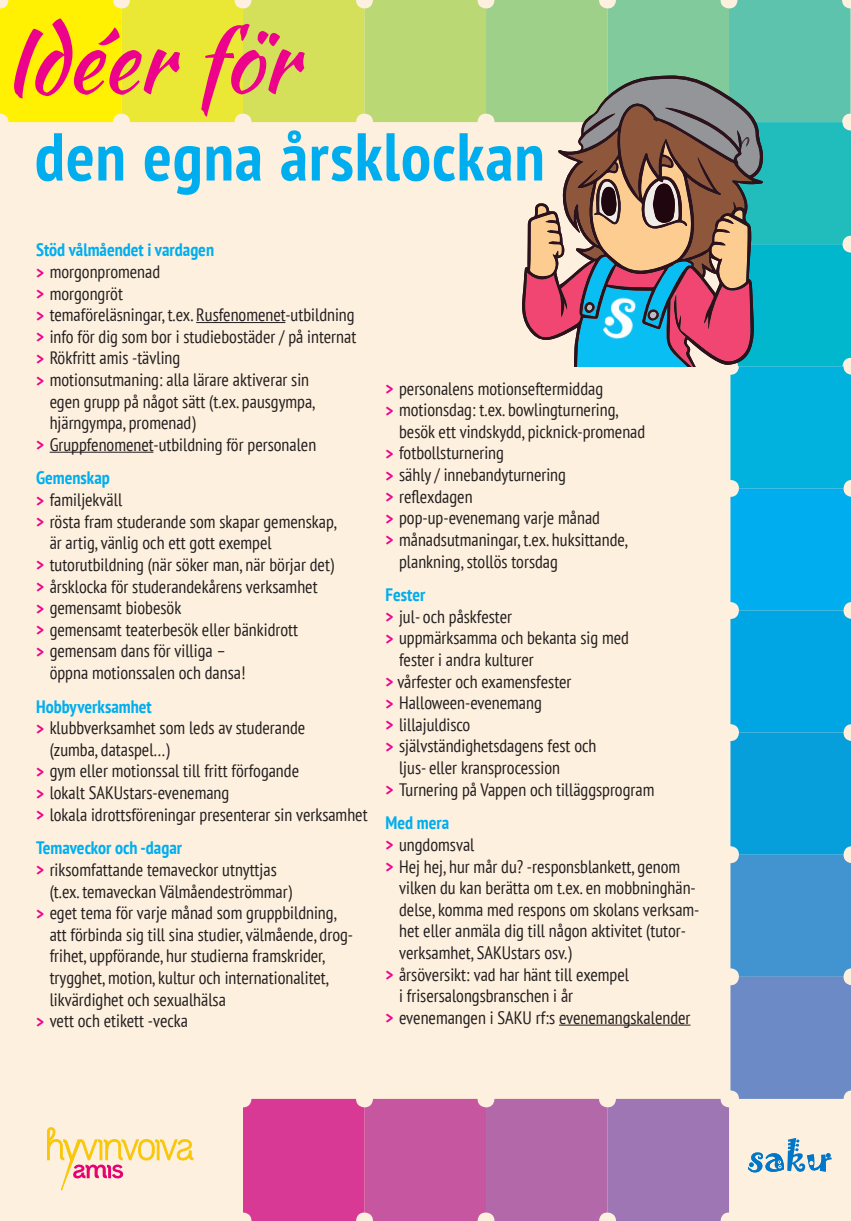
<style>
.page{position:relative;width:851px;height:1221px;background:#fff}
.page>*{position:absolute;margin:0;border:0;box-sizing:border-box;transform-origin:0 0}
.t1{font:87.75px "Kaushan Script";color:#ed028c}
.t2{font:700 condensed 67.5px "PT Sans";letter-spacing:.015em;color:#00aeef}
.t3{font:condensed 18px/21.6px "PT Sans";color:#231f20}
.t4{font:700 condensed 18px "PT Sans";color:#00aeef}
.s1{font-weight:700;color:#ed028c}
</style>
<div class="page">
<div style="left:0;top:0;width:850px;height:1220px;background:#fef0de"></div>
<div style="left:0;top:0;width:121px;height:122px;background:#fff101;border-radius:8px"></div>
<div style="left:121px;top:0;width:122px;height:122px;background:#ebe835;border-radius:8px"></div>
<div style="left:243px;top:0;width:121px;height:122px;background:#d4e05a;border-radius:8px"></div>
<div style="left:364px;top:0;width:122px;height:122px;background:#bad874;border-radius:8px"></div>
<div style="left:486px;top:0;width:121px;height:122px;background:#9fd08a;border-radius:8px"></div>
<div style="left:607px;top:0;width:122px;height:122px;background:#80ca9c;border-radius:8px"></div>
<div style="left:729px;top:0;width:121px;height:122px;background:#5dc3ad;border-radius:8px"></div>
<div style="left:607px;top:1098px;width:122px;height:122px;background:#9e76b3;border-radius:8px"></div>
<div style="left:486px;top:1098px;width:121px;height:122px;background:#b368aa;border-radius:8px"></div>
<div style="left:364px;top:1098px;width:122px;height:122px;background:#c656a0;border-radius:8px"></div>
<div style="left:243px;top:1098px;width:121px;height:122px;background:#d73995;border-radius:8px"></div>
<svg style="left:47px;top:1127px;width:147px;height:64px"></svg>
<svg style="left:522px;top:75px;width:328px;height:1023px"></svg>
<svg style="left:748px;top:1138px;width:83px;height:35px"></svg>
<hr style="left:196px;top:322px;width:89px;height:1px;background:#231f20">
<hr style="left:50px;top:452px;width:103px;height:1px;background:#231f20">
<hr style="left:559px;top:1024px;width:131px;height:1px;background:#231f20">
<p class="t1" style="left:3px;top:-4px;width:296px">Idéer för</p>
<p class="t2" style="left:35px;top:112px;width:511px">den egna årsklockan</p>
<p class="t4" style="left:36px;top:238px;width:179px">Stöd vålmåendet i vardagen</p>
<p class="t3" style="left:36px;top:260px;width:125px"><span class="s1">&gt;</span> morgonpromenad</p>
<p class="t3" style="left:36px;top:282px;width:88px"><span class="s1">&gt;</span> morgongröt</p>
<p class="t3" style="left:36px;top:303px;width:320px"><span class="s1">&gt;</span> temaföreläsningar, t.ex. Rusfenomenet-utbildning</p>
<p class="t3" style="left:36px;top:325px;width:321px"><span class="s1">&gt;</span> info för dig som bor i studiebostäder / på internat</p>
<p class="t3" style="left:36px;top:347px;width:146px"><span class="s1">&gt;</span> Rökfritt amis -tävling</p>
<p class="t3" style="left:36px;top:368px;width:274px"><span class="s1">&gt;</span> motionsutmaning: alla lärare aktiverar sin</p>
<p class="t3" style="left:50px;top:390px;width:267px">egen grupp på något sätt (t.ex. pausgympa,</p>
<p class="t3" style="left:50px;top:411px;width:147px">hjärngympa, promenad)</p>
<p class="t3" style="left:36px;top:433px;width:281px"><span class="s1">&gt;</span> Gruppfenomenet-utbildning för personalen</p>
<p class="t4" style="left:36px;top:466px;width:75px">Gemenskap</p>
<p class="t3" style="left:36px;top:488px;width:88px"><span class="s1">&gt;</span> familjekväll</p>
<p class="t3" style="left:50px;top:510px;width:289px;text-indent:-14px"><span class="s1">&gt;</span> rösta fram studerande som skapar gemenskap, är artig, vänlig och ett gott exempel</p>
<p class="t3" style="left:36px;top:553px;width:299px"><span class="s1">&gt;</span> tutorutbildning (när söker man, när börjar det)</p>
<p class="t3" style="left:36px;top:575px;width:283px"><span class="s1">&gt;</span> årsklocka för studerandekårens verksamhet</p>
<p class="t3" style="left:36px;top:596px;width:147px"><span class="s1">&gt;</span> gemensamt biobesök</p>
<p class="t3" style="left:36px;top:618px;width:263px"><span class="s1">&gt;</span> gemensamt teaterbesök eller bänkidrott</p>
<p class="t3" style="left:50px;top:639px;width:197px;text-indent:-14px"><span class="s1">&gt;</span> gemensam dans för villiga – öppna motionssalen och dansa!</p>
<p class="t4" style="left:36px;top:694px;width:117px">Hobbyverksamhet</p>
<p class="t3" style="left:50px;top:716px;width:257px;text-indent:-14px"><span class="s1">&gt;</span> klubbverksamhet som leds av studerande (zumba, dataspel…)</p>
<p class="t3" style="left:36px;top:759px;width:264px"><span class="s1">&gt;</span> gym eller motionssal till fritt förfogande</p>
<p class="t3" style="left:36px;top:781px;width:195px"><span class="s1">&gt;</span> lokalt SAKUstars-evenemang</p>
<p class="t3" style="left:36px;top:803px;width:333px"><span class="s1">&gt;</span> lokala idrottsföreningar presenterar sin verksamhet</p>
<p class="t4" style="left:36px;top:836px;width:147px">Temaveckor och -dagar</p>
<p class="t3" style="left:50px;top:858px;width:244px;text-indent:-14px"><span class="s1">&gt;</span> riksomfattande temaveckor utnyttjas (t.ex. temaveckan Välmåendeströmmar)</p>
<p class="t3" style="left:50px;top:901px;width:305px;text-indent:-14px"><span class="s1">&gt;</span> eget tema för varje månad som gruppbildning, att förbinda sig till sina studier, välmående, drog&shy;frihet, uppförande, hur studierna framskrider, trygghet, motion, kultur och internationalitet, likvärdighet och sexualhälsa</p>
<p class="t3" style="left:36px;top:1009px;width:153px"><span class="s1">&gt;</span> vett och etikett -vecka</p>
<p class="t3" style="left:385px;top:377px;width:219px"><span class="s1">&gt;</span> personalens motionseftermiddag</p>
<p class="t3" style="left:399px;top:398px;width:248px;text-indent:-14px"><span class="s1">&gt;</span> motionsdag: t.ex. bowlingturnering, besök ett vindskydd, picknick-promenad</p>
<p class="t3" style="left:385px;top:442px;width:120px"><span class="s1">&gt;</span> fotbollsturnering</p>
<p class="t3" style="left:385px;top:463px;width:182px"><span class="s1">&gt;</span> sähly / innebandyturnering</p>
<p class="t3" style="left:385px;top:485px;width:88px"><span class="s1">&gt;</span> reflexdagen</p>
<p class="t3" style="left:385px;top:506px;width:216px"><span class="s1">&gt;</span> pop-up-evenemang varje månad</p>
<p class="t3" style="left:399px;top:528px;width:231px;text-indent:-14px"><span class="s1">&gt;</span> månadsutmaningar, t.ex. huksittande, plankning, stollös torsdag</p>
<p class="t4" style="left:385px;top:583px;width:41px">Fester</p>
<p class="t3" style="left:385px;top:605px;width:128px"><span class="s1">&gt;</span> jul- och påskfester</p>
<p class="t3" style="left:385px;top:626px;width:245px"><span class="s1">&gt;</span> uppmärksamma och bekanta sig med</p>
<p class="t3" style="left:399px;top:648px;width:136px">fester i andra kulturer</p>
<p class="t3" style="left:385px;top:670px;width:187px"><span class="s1">&gt;</span> vårfester och examensfester</p>
<p class="t3" style="left:385px;top:691px;width:158px"><span class="s1">&gt;</span> Halloween-evenemang</p>
<p class="t3" style="left:385px;top:713px;width:86px"><span class="s1">&gt;</span> lillajuldisco</p>
<p class="t3" style="left:385px;top:734px;width:212px"><span class="s1">&gt;</span> självständighetsdagens fest och</p>
<p class="t3" style="left:399px;top:756px;width:162px">ljus- eller kransprocession</p>
<p class="t3" style="left:385px;top:778px;width:270px"><span class="s1">&gt;</span> Turnering på Vappen och tilläggsprogram</p>
<p class="t4" style="left:385px;top:811px;width:65px">Med mera</p>
<p class="t3" style="left:385px;top:833px;width:90px"><span class="s1">&gt;</span> ungdomsval</p>
<p class="t3" style="left:385px;top:854px;width:296px"><span class="s1">&gt;</span> Hej hej, hur mår du? -responsblankett, genom</p>
<p class="t3" style="left:399px;top:876px;width:298px">vilken du kan berätta om t.ex. en mobbninghän-</p>
<p class="t3" style="left:399px;top:898px;width:302px">delse, komma med respons om skolans verksam-</p>
<p class="t3" style="left:399px;top:919px;width:288px">het eller anmäla dig till någon aktivitet (tutor-</p>
<p class="t3" style="left:399px;top:941px;width:174px">verksamhet, SAKUstars osv.)</p>
<p class="t3" style="left:385px;top:962px;width:245px"><span class="s1">&gt;</span> årsöversikt: vad har hänt till exempel</p>
<p class="t3" style="left:399px;top:984px;width:175px">i frisersalongsbranschen i år</p>
<p class="t3" style="left:385px;top:1006px;width:306px"><span class="s1">&gt;</span> evenemangen i SAKU rf:s evenemangskalender</p>
</div>
